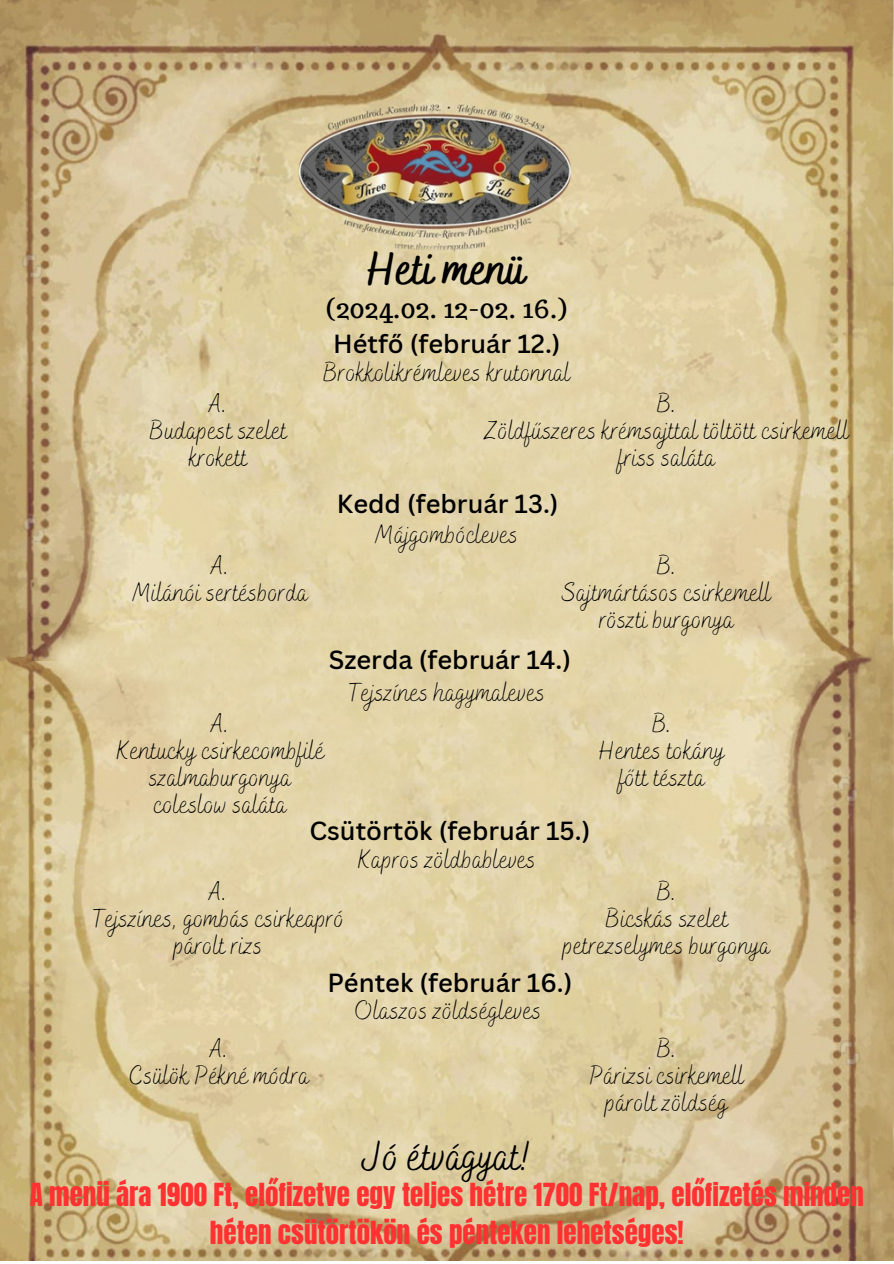
<style>
.page{position:relative;width:894px;height:1264px;background:#fff}
.page>*{position:absolute;margin:0;border:0;box-sizing:border-box;transform-origin:0 0}
.t1{font:700 47.25px "Bakerie Smooth";color:#000}
.t2{font:42px "Bakerie Smooth";color:#000}
.t3{font:100 27px "Bakerie Smooth";color:#000}
.t4{font:27px/37.2px "Anton";color:#ff3131;text-align:center}
.t5{font:27px "Trocchi";color:#000}
.t6{font:500 25.5px "Canva Sans";color:#000}
</style>
<div class="page">
<img style="left:0;top:0;width:892px;height:1260px">
<p class="t1" style="left:367px;top:240px;width:160px">Heti menü</p>
<p class="t5" style="left:326px;top:290px;width:242px">(2024.02. 12-02. 16.)</p>
<p class="t6" style="left:333px;top:326px;width:229px">Hétfő (február 12.)</p>
<h1 class="t3" style="left:323px;top:356px;width:249px">Brokkolikrémleves krutonnal</h1>
<p class="t3" style="left:656px;top:387px;width:22px">B.</p>
<p class="t3" style="left:484px;top:414px;width:366px">Zöldfűszeres krémsajttal töltött csirkemell</p>
<p class="t3" style="left:618px;top:441px;width:99px">friss saláta</p>
<h3 class="t6" style="left:337px;top:486px;width:223px">Kedd (február 13.)</h3>
<p class="t3" style="left:375px;top:518px;width:145px">Májgombócleves</p>
<p class="t3" style="left:209px;top:387px;width:21px">A.</p>
<h3 class="t3" style="left:149px;top:414px;width:140px">Budapest szelet</h3>
<p class="t3" style="left:189px;top:441px;width:60px">krokett</p>
<p class="t3" style="left:656px;top:549px;width:22px">B.</p>
<p class="t3" style="left:562px;top:576px;width:211px">Sajtmártásos csirkemell</p>
<p class="t3" style="left:599px;top:603px;width:136px">röszti burgonya</p>
<h3 class="t6" style="left:328px;top:641px;width:244px">Szerda (február 14.)</h3>
<p class="t3" style="left:348px;top:676px;width:198px">Tejszínes hagymaleves</p>
<p class="t3" style="left:211px;top:549px;width:21px">A.</p>
<p class="t3" style="left:132px;top:576px;width:177px">Milánói sertésborda</p>
<p class="t3" style="left:651px;top:707px;width:22px">B.</p>
<p class="t3" style="left:598px;top:734px;width:127px">Hentes tokány</p>
<p class="t3" style="left:618px;top:761px;width:88px">főtt tészta</p>
<p class="t3" style="left:211px;top:707px;width:21px">A.</p>
<p class="t3" style="left:116px;top:734px;width:210px">Kentucky csirkecombfilé</p>
<p class="t3" style="left:149px;top:761px;width:144px">szalmaburgonya</p>
<p class="t3" style="left:154px;top:788px;width:134px">coleslow saláta</p>
<h3 class="t6" style="left:309px;top:813px;width:282px">Csütörtök (február 15.)</h3>
<p class="t3" style="left:357px;top:843px;width:180px">Kapros zöldbableves</p>
<p class="t3" style="left:656px;top:875px;width:22px">B.</p>
<p class="t3" style="left:605px;top:902px;width:125px">Bicskás szelet</p>
<p class="t3" style="left:563px;top:929px;width:209px">petrezselymes burgonya</p>
<h3 class="t6" style="left:327px;top:964px;width:246px">Péntek (február 16.)</h3>
<p class="t3" style="left:355px;top:994px;width:188px">Olaszos zöldségleves</p>
<p class="t3" style="left:209px;top:875px;width:21px">A.</p>
<p class="t3" style="left:92px;top:902px;width:253px">Tejszínes, gombás csirkeapró</p>
<p class="t3" style="left:174px;top:929px;width:90px">párolt rizs</p>
<p class="t3" style="left:210px;top:1032px;width:21px">A.</p>
<p class="t3" style="left:129px;top:1059px;width:182px">Csülök Pékné módra</p>
<p class="t3" style="left:656px;top:1032px;width:22px">B.</p>
<p class="t3" style="left:589px;top:1059px;width:156px">Párizsi csirkemell</p>
<p class="t3" style="left:605px;top:1086px;width:124px">párolt zöldség</p>
<h2 class="t2" style="left:361px;top:1131px;width:171px">Jó étvágyat!</h2>
<p class="t4" style="left:30px;top:1176px;width:835px">A menü ára 1900 Ft, előfizetve egy teljes hétre 1700 Ft/nap, előfizetés minden héten csütörtökön és pénteken lehetséges!</p>
</div>
